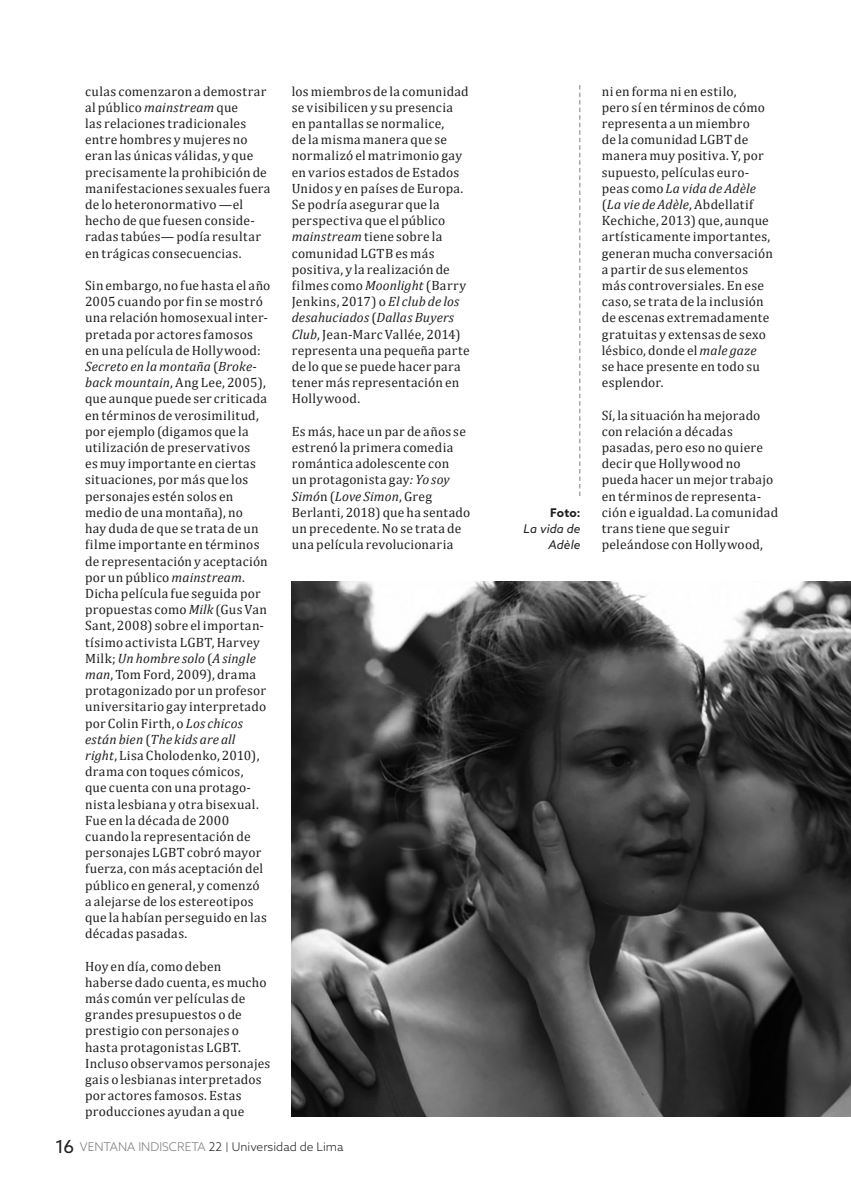
<style>
.page{position:relative;width:851px;height:1191px;background:#fff}
.page>*{position:absolute;margin:0;border:0;box-sizing:border-box;transform-origin:0 0}
.cuerpo_de_texto_nuev{font:13.5px/16.2px "Cambria";letter-spacing:.02em;color:#231f20}
.t1{font:300 12px "Azo Sans";color:#231f20}
.cuerpo_de_texto{font:italic 12px/16.2px "Azo Sans";letter-spacing:.01em;color:#231f20;text-align:right}
.cuerpo_de_texto-2{font:700 12px "Azo Sans";color:#231f20}
.s1{font-style:italic}
.s2{font-weight:400;font-size:18px}
.s3{color:#76787b}
.s4{font-size:9.6px}
</style>
<div class="page">
<img style="left:292px;top:582px;width:558px;height:534px">
<svg style="left:579px;top:85px;width:1px;height:411px"></svg>
<p class="cuerpo_de_texto_nuev" style="left:85px;top:83px;width:187px">culas comenzaron a demostrar al público <span class="s1">mainstream</span> que<br>las relaciones tradicionales entre hombres y mujeres no eran las únicas válidas, y que precisamente la prohibición de manifestaciones sexuales fuera de lo heteronormativo —el hecho de que fuesen conside&shy;radas tabúes— podía resultar en trágicas consecuencias.</p>
<p class="cuerpo_de_texto_nuev" style="left:85px;top:277px;width:187px">Sin embargo, no fue hasta el año<br>2005 cuando por fin se mostró una relación homosexual inter&shy;pretada por actores famosos en una película de Hollywood:<br><span class="s1">Secreto en la montaña</span> (<span class="s1">Broke&shy;back mountain</span>, Ang Lee, 2005), que aunque puede ser criticada en términos de verosimilitud, por ejemplo (digamos que la utilización de preservativos<br>es muy importante en ciertas situaciones, por más que los personajes estén solos en medio de una montaña), no<br>hay duda de que se trata de un filme importante en términos de representación y aceptación por un público <span class="s1">mainstream</span>.<br>Dicha película fue seguida por propuestas como <span class="s1">Milk</span> (Gus Van<br>Sant, 2008) sobre el importan&shy;tísimo activista LGBT, Harvey<br>Milk; <span class="s1">Un hombre solo</span> (<span class="s1">A single man</span>, Tom Ford, 2009), drama protagonizado por un profesor universitario gay interpretado por Colin Firth, o <span class="s1">Los chicos están bien</span> (<span class="s1">The kids are all right</span>, Lisa Cholodenko, 2010), drama con toques cómicos,<br>que cuenta con una protago&shy;nista lesbiana y otra bisexual.<br>Fue en la década de 2000 cuando la representación de personajes LGBT cobró mayor fuerza, con más aceptación del público en general, y comenzó<br>a alejarse de los estereotipos que la habían perseguido en las décadas pasadas.</p>
<p class="cuerpo_de_texto_nuev" style="left:85px;top:957px;width:187px">Hoy en día, como deben haberse dado cuenta, es mucho más común ver películas de grandes presupuestos o de prestigio con personajes o hasta protagonistas LGBT.<br>Incluso observamos personajes gais o lesbianas interpretados por actores famosos. Estas producciones ayudan a que</p>
<p class="cuerpo_de_texto_nuev" style="left:292px;top:83px;width:179px">los miembros de la comunidad se visibilicen y su presencia en pantallas se normalice,<br>de la misma manera que se normalizó el matrimonio gay en varios estados de Estados<br>Unidos y en países de Europa.<br>Se podría asegurar que la perspectiva que el público <span class="s1">mainstream</span> tiene sobre la comunidad LGTB es más positiva, y la realización de filmes como <span class="s1">Moonlight</span> (Barry<br>Jenkins, 2017) o <span class="s1">El club de los desahuciados</span> (<span class="s1">Dallas Buyers<br>Club</span>, Jean-Marc Vallée, 2014) representa una pequeña parte de lo que se puede hacer para tener más representación en<br>Hollywood.</p>
<p class="cuerpo_de_texto_nuev" style="left:292px;top:423px;width:180px">Es más, hace un par de años se estrenó la primera comedia romántica adolescente con<br>un protagonista gay<span class="s1">: Yo soy<br>Simó</span>n (<span class="s1">Love Simon</span>, Greg<br>Berlanti, 2018) que ha sentado un precedente. No se trata de una película revolucionaria</p>
<p class="t1" style="left:55px;top:1139px;width:290px"><span class="s2">16</span> <span class="s3">VENTANA INDISCRETA</span> 22 <span class="s4">|</span> Universidad de Lima</p>
<p class="cuerpo_de_texto-2" style="left:550px;top:505px;width:32px">Foto:</p>
<p class="cuerpo_de_texto" style="left:523px;top:520px;width:58px">La vida de<br>Adèle</p>
<p class="cuerpo_de_texto_nuev" style="left:601px;top:83px;width:173px">ni en forma ni en estilo,<br>pero sí en términos de cómo representa a un miembro<br>de la comunidad LGBT de manera muy positiva. Y, por supuesto, películas euro&shy;peas como <span class="s1">La vida de Adèle </span>(<span class="s1">La vie de Adèle</span>, Abdellatif<br>Kechiche, 2013) que, aunque artísticamente importantes, generan mucha conversación a partir de sus elementos más controversiales. En ese caso, se trata de la inclusión de escenas extremadamente gratuitas y extensas de sexo lésbico, donde el <span class="s1">male gaze<br></span>se hace presente en todo su esplendor.</p>
<p class="cuerpo_de_texto_nuev" style="left:601px;top:407px;width:178px">Sí, la situación ha mejorado con relación a décadas pasadas, pero eso no quiere decir que Hollywood no pueda hacer un mejor trabajo en términos de representa&shy;ción e igualdad. La comunidad trans tiene que seguir peleándose con Hollywood,</p>
</div>
